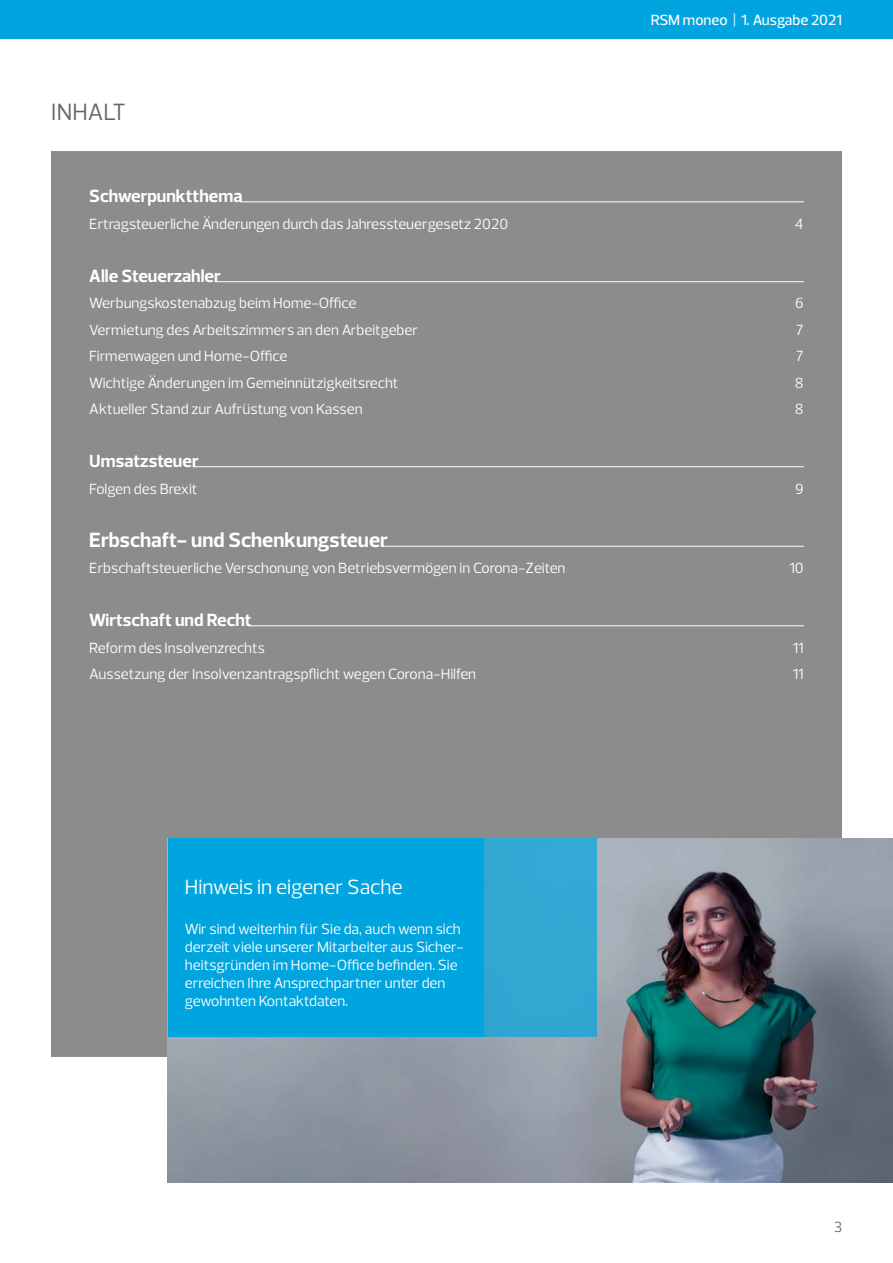
<style>
.page{position:relative;width:893px;height:1263px;background:#fff}
.page>*{position:absolute;margin:0;border:0;box-sizing:border-box;transform-origin:0 0}
.t1{font:24px "Prelo";letter-spacing:-.005em;color:#666665}
.t2{font:700 21px "Prelo";color:#fff}
.t3{font:21px "Prelo";color:#fff}
.t4{font:700 18px "Prelo";color:#fff}
.t5{font:15px/18px "Prelo";color:#fff}
.t6{font:500 15px "Prelo";color:#fff}
.t7{font:15px "Prelo";color:#666665}
</style>
<div class="page">
<div style="left:0;top:0;width:893px;height:38px;background:#00a5df"></div>
<div style="left:51px;top:151px;width:791px;height:905px;background:#8c8c8b"></div>
<img style="left:168px;top:838px;width:725px;height:344px">
<div style="left:483px;top:838px;width:113px;height:198px;background:#32a7d2"></div>
<div style="left:168px;top:838px;width:315px;height:198px;background:#00a5df"></div>
<hr style="left:240px;top:201px;width:564px;height:1px;background:#fff">
<hr style="left:215px;top:281px;width:589px;height:1px;background:#fff">
<hr style="left:193px;top:466px;width:611px;height:1px;background:#fff">
<hr style="left:383px;top:546px;width:421px;height:1px;background:#fff">
<hr style="left:248px;top:625px;width:556px;height:1px;background:#fff">
<h1 class="t1" style="left:51px;top:97px;width:76px">INHALT</h1>
<p class="t6" style="left:651px;top:11px;width:193px">RSM moneo | 1. Ausgabe 2021</p>
<p class="t4" style="left:89px;top:185px;width:155px">Schwerpunktthema</p>
<p class="t5" style="left:89px;top:215px;width:420px">Ertragsteuerliche Änderungen durch das Jahressteuergesetz 2020</p>
<p class="t5" style="left:795px;top:215px;width:10px">4</p>
<p class="t4" style="left:89px;top:265px;width:133px">Alle Steuerzahler</p>
<p class="t5" style="left:89px;top:294px;width:268px">Werbungskostenabzug beim Home-Office</p>
<p class="t5" style="left:795px;top:294px;width:10px">6</p>
<p class="t5" style="left:89px;top:321px;width:330px">Vermietung des Arbeitszimmers an den Arbeitgeber</p>
<p class="t5" style="left:796px;top:321px;width:9px">7</p>
<p class="t5" style="left:89px;top:347px;width:200px">Firmenwagen und Home-Office</p>
<p class="t5" style="left:796px;top:347px;width:9px">7</p>
<p class="t5" style="left:89px;top:374px;width:311px">Wichtige Änderungen im Gemeinnützigkeitsrecht</p>
<p class="t5" style="left:795px;top:374px;width:10px">8</p>
<p class="t5" style="left:89px;top:400px;width:275px">Aktueller Stand zur Aufrüstung von Kassen</p>
<p class="t5" style="left:795px;top:400px;width:10px">8</p>
<p class="t4" style="left:89px;top:450px;width:111px">Umsatzsteuer</p>
<p class="t5" style="left:89px;top:480px;width:110px">Folgen des Brexit</p>
<p class="t5" style="left:795px;top:480px;width:10px">9</p>
<h2 class="t2" style="left:89px;top:527px;width:300px">Erbschaft- und Schenkungsteuer</h2>
<p class="t5" style="left:89px;top:559px;width:478px">Erbschaftsteuerliche Verschonung von Betriebsvermögen in Corona-Zeiten</p>
<p class="t5" style="left:789px;top:559px;width:16px">10</p>
<p class="t4" style="left:89px;top:609px;width:164px">Wirtschaft und Recht</p>
<p class="t5" style="left:89px;top:639px;width:177px">Reform des Insolvenzrechts</p>
<p class="t5" style="left:793px;top:639px;width:12px">11</p>
<p class="t5" style="left:89px;top:665px;width:388px">Aussetzung der Insolvenzantragspflicht wegen Corona-Hilfen</p>
<p class="t5" style="left:793px;top:665px;width:12px">11</p>
<h2 class="t3" style="left:185px;top:874px;width:219px">Hinweis in eigener Sache</h2>
<p class="t5" style="left:185px;top:920px;width:281px">Wir sind weiterhin für Sie da, auch wenn sich derzeit viele unserer Mitarbeiter aus Sicher&shy;heitsgründen im Home-Office befinden. Sie erreichen Ihre Ansprechpartner unter den gewohnten Kontaktdaten.</p>
<p class="t7" style="left:834px;top:1217px;width:10px">3</p>
</div>
